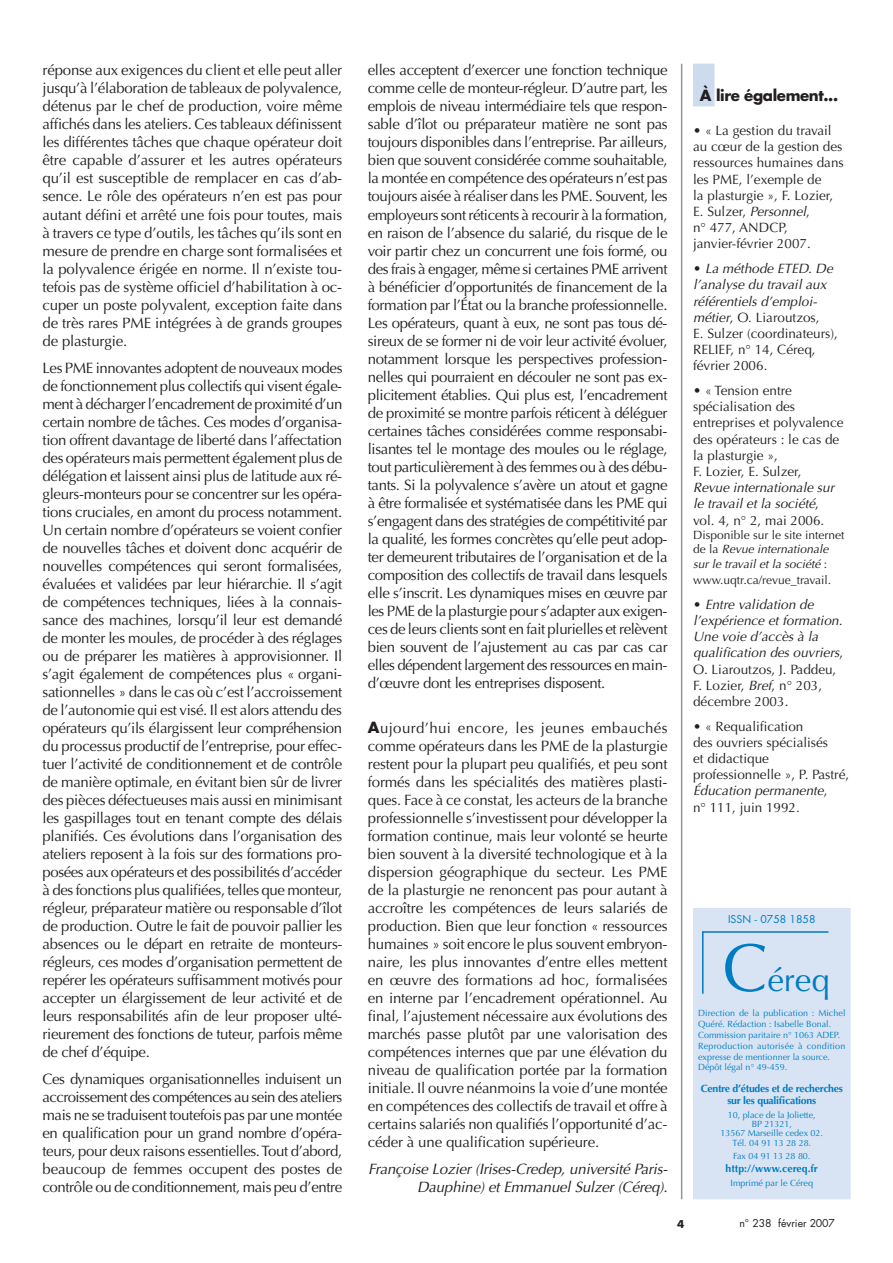
<style>
.page{position:relative;width:893px;height:1263px;background:#fff}
.page>*{position:absolute;margin:0;border:0;box-sizing:border-box;transform-origin:0 0}
.t1{font:33px "Optima";color:#007cc2}
.t2{font:15px/18px "Optima";letter-spacing:-.02em;color:#231f20;text-align:justify}
.t3{font:italic 15px/18px "Optima";letter-spacing:-.01em;color:#231f20;text-align:right}
.t4{font:700 15px "Futura";letter-spacing:-.025em;color:#231f20}
.t5{font:13.5px/16.2px "Optima";color:#231f20}
.t6{font:italic 13.5px/16.2px "Optima";color:#231f20}
.t7{font:italic 12px/14.4px "Optima";color:#231f20}
.t8{font:12px "Optima";color:#231f20}
.t9{font:700 10.5px/12.6px "Optima";letter-spacing:-.025em;color:#007cc2;text-align:center}
.t10{font:700 10.5px "Optima";color:#007cc2}
.t11{font:10.5px "Futura";color:#231f20}
.t12{font:10.5px "Futura";color:#007cc2}
.t13{font:9px/10.8px "Optima";color:#007cc2}
.s1{font-family:"Futura";font-weight:700}
.s2{font-style:italic}
.s3{font-style:normal}
.s4{font-family:"Optima"}
.s5{font-size:67.5px}
</style>
<div class="page">
<hr style="left:681px;top:64px;width:1px;height:1135px;background:#939598">
<div style="left:693px;top:908px;width:157px;height:291px;background:#d8e4f3"></div>
<hr style="left:702px;top:931px;width:126px;height:2px;background:#007cc2">
<hr style="left:702px;top:931px;width:1px;height:63px;background:#007cc2">
<div style="left:693px;top:64px;width:21px;height:42px;background:#cddbef"></div>
<p class="t2" style="left:43px;top:62px;width:301px">réponse aux exigences du client et elle peut aller jusqu’à l’élaboration de tableaux de polyvalence, détenus par le chef de production, voire même affichés dans les ateliers. Ces tableaux définissent les différentes tâches que chaque opérateur doit être capable d’assurer et les autres opérateurs qu’il est susceptible de remplacer en cas d’ab&shy;sence. Le rôle des opérateurs n’en est pas pour autant défini et arrêté une fois pour toutes, mais à travers ce type d’outils, les tâches qu’ils sont en mesure de prendre en charge sont formalisées et la polyvalence érigée en norme. Il n’existe tou&shy;tefois pas de système officiel d’habilitation à oc&shy;cuper un poste polyvalent, exception faite dans de très rares PME intégrées à de grands groupes de plasturgie.</p>
<p class="t2" style="left:43px;top:359px;width:302px">Les PME innovantes adoptent de nouveaux modes de fonctionnement plus collectifs qui visent égale&shy;ment à décharger l’encadrement de proximité d’un certain nombre de tâches. Ces modes d’organisa&shy;tion offrent davantage de liberté dans l’affectation des opérateurs mais permettent également plus de délégation et laissent ainsi plus de latitude aux ré&shy;gleurs-monteurs pour se concentrer sur les opéra&shy;tions cruciales, en amont du process notamment.<br>Un certain nombre d’opérateurs se voient confier de nouvelles tâches et doivent donc acquérir de nouvelles compétences qui seront formalisées, évaluées et validées par leur hiérarchie. Il s’agit de compétences techniques, liées à la connais&shy;sance des machines, lorsqu’il leur est demandé de monter les moules, de procéder à des réglages ou de préparer les matières à approvisionner. Il s’agit également de compétences plus « organi&shy;sationnelles » dans le cas où c’est l’accroissement de l’autonomie qui est visé. Il est alors attendu des opérateurs qu’ils élargissent leur compréhension du processus productif de l’entreprise, pour effec&shy;tuer l’activité de conditionnement et de contrôle de manière optimale, en évitant bien sûr de livrer des pièces défectueuses mais aussi en minimisant les gaspillages tout en tenant compte des délais planifiés. Ces évolutions dans l’organisation des ateliers reposent à la fois sur des formations pro&shy;posées aux opérateurs et des possibilités d’accéder à des fonctions plus qualifiées, telles que monteur, régleur, préparateur matière ou responsable d’îlot de production. Outre le fait de pouvoir pallier les absences ou le départ en retraite de monteurs&shy;régleurs, ces modes d’organisation permettent de repérer les opérateurs suffisamment motivés pour accepter un élargissement de leur activité et de leurs responsabilités afin de leur proposer ulté&shy;rieurement des fonctions de tuteur, parfois même de chef d’équipe.</p>
<p class="t2" style="left:43px;top:1070px;width:301px">Ces dynamiques organisationnelles induisent un accroissement des compétences au sein des ateliers mais ne se traduisent toutefois pas par une montée en qualification pour un grand nombre d’opéra&shy;teurs, pour deux raisons essentielles. Tout d’abord, beaucoup de femmes occupent des postes de contrôle ou de conditionnement, mais peu d’entre</p>
<p class="t2" style="left:368px;top:62px;width:301px">elles acceptent d’exercer une fonction technique comme celle de monteur-régleur. D’autre part, les emplois de niveau intermédiaire tels que respon&shy;sable d’îlot ou préparateur matière ne sont pas toujours disponibles dans l’entreprise. Par ailleurs, bien que souvent considérée comme souhaitable, la montée en compétence des opérateurs n’est pas toujours aisée à réaliser dans les PME. Souvent, les employeurs sont réticents à recourir à la formation, en raison de l’absence du salarié, du risque de le voir partir chez un concurrent une fois formé, ou des frais à engager, même si certaines PME arrivent à bénéficier d’opportunités de financement de la formation par l’état ou la branche professionnelle.<br>Les opérateurs, quant à eux, ne sont pas tous dé&shy;sireux de se former ni de voir leur activité évoluer, notamment lorsque les perspectives profession&shy;nelles qui pourraient en découler ne sont pas ex&shy;plicitement établies. Qui plus est, l’encadrement de proximité se montre parfois réticent à déléguer certaines tâches considérées comme responsabi&shy;lisantes tel le montage des moules ou le réglage, tout particulièrement à des femmes ou à des débu&shy;tants. Si la polyvalence s’avère un atout et gagne à être formalisée et systématisée dans les PME qui s’engagent dans des stratégies de compétitivité par la qualité, les formes concrètes qu’elle peut adop&shy;ter demeurent tributaires de l’organisation et de la composition des collectifs de travail dans lesquels elle s’inscrit. Les dynamiques mises en œuvre par les PME de la plasturgie pour s’adapter aux exigen&shy;ces de leurs clients sont en fait plurielles et relèvent bien souvent de l’ajustement au cas par cas car elles dépendent largement des ressources en main&shy;d’œuvre dont les entreprises disposent.</p>
<p class="t2" style="left:368px;top:719px;width:301px"><span class="s1">A</span>ujourd’hui encore, les jeunes embauchés comme opérateurs dans les PME de la plasturgie restent pour la plupart peu qualifiés, et peu sont formés dans les spécialités des matières plasti&shy;ques. Face à ce constat, les acteurs de la branche professionnelle s’investissent pour développer la formation continue, mais leur volonté se heurte bien souvent à la diversité technologique et à la dispersion géographique du secteur. Les PME de la plasturgie ne renoncent pas pour autant à accroître les compétences de leurs salariés de production. Bien que leur fonction « ressources humaines » soit encore le plus souvent embryon&shy;naire, les plus innovantes d’entre elles mettent en œuvre des formations ad hoc, formalisées en interne par l’encadrement opérationnel. Au final, l’ajustement nécessaire aux évolutions des marchés passe plutôt par une valorisation des compétences internes que par une élévation du niveau de qualification portée par la formation initiale. Il ouvre néanmoins la voie d’une montée en compétences des collectifs de travail et offre à certains salariés non qualifiés l’opportunité d’ac&shy;céder à une qualification supérieure.</p>
<p class="t3" style="left:368px;top:1160px;width:301px">Françoise Lozier (Irises-Credep, université Paris-<br>Dauphine) et Emmanuel Sulzer (Céreq).</p>
<p class="t4" style="left:700px;top:85px;width:140px">à lire également...</p>
<p class="t5" style="left:693px;top:122px;width:152px">• « La gestion du travail au cœur de la gestion des ressources humaines dans les PME, l’exemple de<br>la plasturgie », F. Lozier,<br>E. Sulzer, <span class="s2">Personnel</span>,<br>n° 477, AN DCP, janvier-février 2007.</p>
<p class="t5" style="left:693px;top:261px;width:146px">• <span class="s2">La méthode ETED. De l’analyse du travail aux référentiels d’emploi&shy;métier</span>, O. Liaroutzos,<br>E. Sulzer (coordinateurs),<br>RELIEF, n° 14, Céreq, février 2006.</p>
<p class="t5" style="left:693px;top:382px;width:152px">• « Tension entre spécialisation des entreprises et polyvalence des opérateurs : le cas de la plasturgie »,<br>F. Lozier, E. Sulzer,</p>
<p class="t6" style="left:693px;top:480px;width:143px">Revue internationale sur le travail et la société<span class="s3">, vol. 4, n° 2, mai 2006.</span></p>
<p class="t7" style="left:693px;top:528px;width:153px"><span class="s3">Disponible sur le site internet de la</span> Revue internationale sur le travail et la société <span class="s3">:</span></p>
<p class="t8" style="left:693px;top:573px;width:140px">www.uqtr.ca/revue_travail.</p>
<p class="t6" style="left:693px;top:596px;width:152px"><span class="s3">•</span> Entre validation de l’expérience et formation.<br>Une voie d’accès à la qualification des ouvriers<span class="s3">,<br>O. Liaroutzos, J. Paddeu,<br>F. Lozier,</span> Bref<span class="s3">, n° 203, décembre 2003.</span></p>
<p class="t5" style="left:693px;top:718px;width:158px">• « Requalification<br>des ouvriers spécialisés<br>et didactique professionnelle », P. Pastré, <span class="s2">éducation permanente</span>,<br>n° 111, juin 1992.</p>
<p class="t12" style="left:728px;top:912px;width:89px">ISSN <span class="s4">-</span> 0758 1858</p>
<h1 class="t1" style="left:722px;top:960px;width:109px"><span class="s5">C</span>éreq</h1>
<p class="t13" style="left:698px;top:1008px;width:149px">Direction de la publication : Michel Quéré. Rédaction : Isabelle Bonal.<br>Commission paritaire n° 1063 ADEP.<br>Reproduction autorisée à condition expresse de mentionner la source.<br>Dépôt légal n° 49-459.</p>
<p class="t9" style="left:701px;top:1082px;width:144px">Centre d’études et de recherches sur les qualifications</p>
<p class="t13" style="left:720px;top:1110px;width:104px;line-height:9px;text-align:center">10, place de la Joliette,<br>BP 21321,<br>13567 Marseille cedex 02.</p>
<p class="t13" style="left:732px;top:1137px;width:80px;line-height:12.6px">Tél. 04 91 13 28 28.<br>Fax 04 91 13 28 80.</p>
<p class="t10" style="left:726px;top:1162px;width:94px">http://www.cereq.fr</p>
<p class="t13" style="left:730px;top:1178px;width:84px">Imprimé par le Céreq</p>
<p class="t11" style="left:739px;top:1216px;width:97px">n° 238 février 2007</p>
</div>
